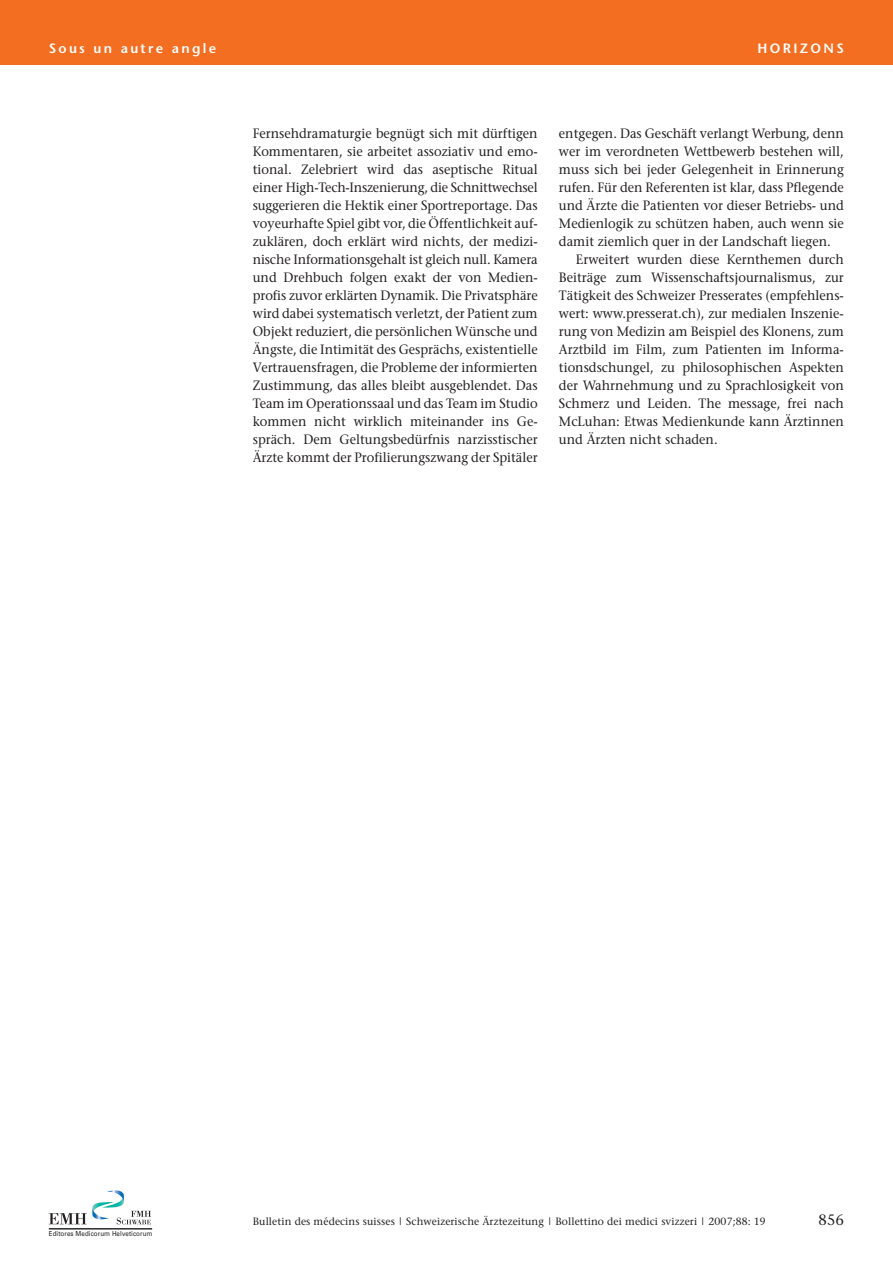
<style>
.page{position:relative;width:893px;height:1263px;background:#fff}
.page>*{position:absolute;margin:0;border:0;box-sizing:border-box;transform-origin:0 0}
.t1{font:15px "Stone Serif";color:#231f20}
.t2{font:13.5px/18px "Stone Serif";color:#231f20;text-align:justify;scale:.95 1}
.t3{font:600 13.5px "Stone Sans";letter-spacing:.17em;color:#fff}
.t4{font:10.5px "Stone Serif";letter-spacing:.01em;color:#231f20}
.t5{font:6.9px "Univers";letter-spacing:.015em;color:#231f20;scale:.9 1}
</style>
<div class="page">
<svg style="left:49px;top:1190px;width:102px;height:34px"></svg>
<hr style="left:49px;top:1228px;width:103px;height:1px;background:#231f20">
<div style="left:0;top:0;width:893px;height:64px;background:#f36e21"></div>
<p class="t3" style="left:49px;top:42px;width:169px">Sous un autre angle</p>
<p class="t3" style="left:758px;top:42px;width:88px">HORIZONS</p>
<p class="t2" style="left:253px;top:126px;width:301px">Fernsehdramaturgie begnügt sich mit dürftigen Kommentaren, sie arbeitet assoziativ und emo&shy;tional. Zelebriert wird das aseptische Ritual einer High-Tech-Inszenierung, die Schnittwechsel suggerieren die Hektik einer Sportreportage. Das voyeurhafte Spiel gibt vor, die Öffentlichkeit auf&shy;zuklären, doch erklärt wird nichts, der medizi&shy;nische Informationsgehalt ist gleich null. Kamera und Drehbuch folgen exakt der von Medien&shy;profis zuvor erklärten Dynamik. Die Privatsphäre wird dabei systematisch verletzt, der Patient zum Objekt reduziert, die persönlichen Wünsche und Ängste, die Intimität des Gesprächs, existentielle Vertrauensfragen, die Probleme der informierten Zustimmung, das alles bleibt ausgeblendet. Das Team im Operationssaal und das Team im Studio kommen nicht wirklich miteinander ins Ge&shy;spräch. Dem Geltungsbedürfnis narzisstischer Ärzte kommt der Profilierungszwang der Spitäler</p>
<p class="t2" style="left:559px;top:126px;width:301px">entgegen. Das Geschäft verlangt Werbung, denn</p>
<p class="t2" style="left:559px;top:144px;width:301px">wer im verordneten Wettbewerb bestehen will,</p>
<p class="t2" style="left:559px;top:162px;width:301px">muss sich bei jeder Gelegenheit in Erinnerung</p>
<p class="t2" style="left:559px;top:180px;width:301px">rufen. Für den Referenten ist klar, dass Pflegende</p>
<p class="t2" style="left:559px;top:198px;width:301px">und Ärzte die Patienten vor dieser Betriebs- und</p>
<p class="t2" style="left:559px;top:216px;width:301px">Medienlogik zu schützen haben, auch wenn sie</p>
<p class="t2" style="left:559px;top:234px;width:288px">damit ziemlich quer in der Landschaft liegen.</p>
<p class="t2" style="left:576px;top:252px;width:283px">Erweitert wurden diese Kernthemen durch</p>
<p class="t2" style="left:559px;top:270px;width:301px">Beiträge zum Wissenschaftsjournalismus, zur</p>
<p class="t2" style="left:559px;top:288px;width:301px">Tätigkeit des Schweizer Presserates (empfehlens-</p>
<p class="t2" style="left:559px;top:306px;width:301px">wert: www.presserat.ch), zur medialen Inszenie-</p>
<p class="t2" style="left:559px;top:324px;width:301px">rung von Medizin am Beispiel des Klonens, zum</p>
<p class="t2" style="left:559px;top:342px;width:301px">Arztbild im Film, zum Patienten im Informa-</p>
<p class="t2" style="left:559px;top:360px;width:301px">tionsdschungel, zu philosophischen Aspekten</p>
<p class="t2" style="left:559px;top:378px;width:301px">der Wahrnehmung und zu Sprachlosigkeit von</p>
<p class="t2" style="left:559px;top:396px;width:301px">Schmerz und Leiden. The message, frei nach</p>
<p class="t2" style="left:559px;top:414px;width:301px">McLuhan: Etwas Medienkunde kann Ärztinnen</p>
<p class="t2" style="left:559px;top:432px;width:169px">und Ärzten nicht schaden.</p>
<p class="t5" style="left:49px;top:1229px;width:117px">Editores Medicorum Helveticorum</p>
<p class="t4" style="left:253px;top:1217px;width:515px">Bulletin des médecins suisses | Schweizerische Ärztezeitung | Bollettino dei medici svizzeri | 2007;88: 19</p>
<p class="t1" style="left:818px;top:1213px;width:27px">856</p>
</div>
